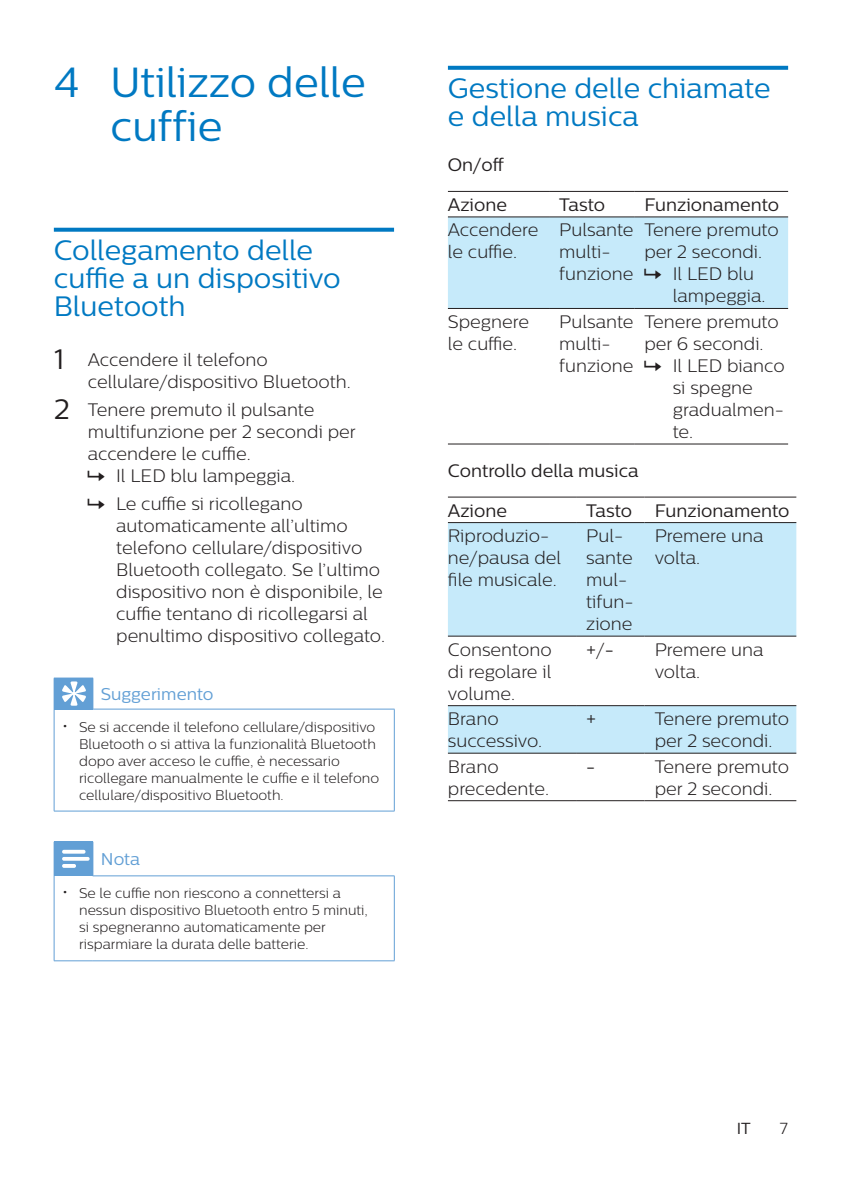
<style>
.page{position:relative;width:842px;height:1191px;background:#fff}
.page>*{position:absolute;margin:0;border:0;box-sizing:border-box;transform-origin:0 0}
.t1{font:42px/44px "Centrale Sans";color:#0079c2}
.heading2{font:28px/28px "Centrale Sans";color:#0079c2}
.Body_Text{font:300 18px/22px "Centrale Sans";color:#231f20}
.Body_Text-2{font:18px "Centrale Sans";color:#231f20}
.tips-caption-paragra{font:17px "Centrale Sans";color:#629fd5}
.notes-caption-paragr{font:17px "Centrale Sans";color:#629fd5}
.language_indication{font:16px "Centrale Sans";color:#231f20}
.t2{font:300 16px "Centrale Sans";color:#231f20}
.t3{font:300 14px/17px "Centrale Sans";color:#231f20}
.s1{font-weight:400;font-size:28px}
.s2{font-size:17px}
.s3{font-weight:300}
</style>
<div class="page">
<svg style="left:54px;top:228px;width:340px;height:4px"></svg>
<div style="left:54px;top:678px;width:39px;height:31px;background:#629fd5"></div>
<hr style="left:54px;top:709px;width:1px;height:102px;background:#629fd5">
<hr style="left:394px;top:709px;width:1px;height:102px;background:#629fd5">
<hr style="left:54px;top:810px;width:39px;height:1px;background:#629fd5">
<hr style="left:93px;top:810px;width:302px;height:1px;background:#629fd5">
<hr style="left:54px;top:677px;width:39px;height:1px;background:#629fd5">
<hr style="left:93px;top:678px;width:1px;height:31px;background:#629fd5">
<hr style="left:93px;top:709px;width:302px;height:1px;background:#629fd5">
<svg style="left:62px;top:681px;width:24px;height:24px"></svg>
<div style="left:54px;top:842px;width:39px;height:34px;background:#629fd5"></div>
<hr style="left:54px;top:876px;width:1px;height:84px;background:#629fd5">
<hr style="left:394px;top:876px;width:1px;height:84px;background:#629fd5">
<hr style="left:54px;top:960px;width:39px;height:1px;background:#629fd5">
<hr style="left:93px;top:960px;width:302px;height:1px;background:#629fd5">
<hr style="left:54px;top:841px;width:39px;height:1px;background:#629fd5">
<hr style="left:93px;top:842px;width:1px;height:33px;background:#629fd5">
<hr style="left:93px;top:875px;width:302px;height:1px;background:#629fd5">
<svg style="left:62px;top:850px;width:28px;height:18px"></svg>
<svg style="left:448px;top:66px;width:340px;height:4px"></svg>
<hr style="left:448px;top:191px;width:101px;height:1px;background:#231f20">
<hr style="left:549px;top:191px;width:85px;height:1px;background:#231f20">
<hr style="left:634px;top:191px;width:154px;height:1px;background:#231f20">
<hr style="left:448px;top:216px;width:101px;height:1px;background:#231f20">
<hr style="left:549px;top:216px;width:85px;height:1px;background:#231f20">
<hr style="left:634px;top:216px;width:154px;height:1px;background:#231f20">
<hr style="left:448px;top:308px;width:101px;height:1px;background:#231f20">
<hr style="left:549px;top:308px;width:85px;height:1px;background:#231f20">
<hr style="left:634px;top:308px;width:154px;height:1px;background:#231f20">
<hr style="left:448px;top:443px;width:101px;height:1px;background:#231f20">
<hr style="left:549px;top:443px;width:85px;height:1px;background:#231f20">
<hr style="left:634px;top:443px;width:154px;height:1px;background:#231f20">
<svg style="left:448px;top:523px;width:348px;height:229px;fill:#c6eafa"></svg>
<hr style="left:448px;top:496px;width:128px;height:1px;background:#231f20">
<hr style="left:576px;top:496px;width:68px;height:1px;background:#231f20">
<hr style="left:644px;top:496px;width:152px;height:1px;background:#231f20">
<hr style="left:448px;top:522px;width:128px;height:1px;background:#231f20">
<hr style="left:576px;top:522px;width:68px;height:1px;background:#231f20">
<hr style="left:644px;top:522px;width:152px;height:1px;background:#231f20">
<hr style="left:448px;top:635px;width:128px;height:1px;background:#231f20">
<hr style="left:576px;top:635px;width:68px;height:1px;background:#231f20">
<hr style="left:644px;top:635px;width:152px;height:1px;background:#231f20">
<hr style="left:448px;top:705px;width:128px;height:1px;background:#231f20">
<hr style="left:576px;top:705px;width:68px;height:1px;background:#231f20">
<hr style="left:644px;top:705px;width:152px;height:1px;background:#231f20">
<hr style="left:448px;top:752px;width:128px;height:1px;background:#231f20">
<hr style="left:576px;top:752px;width:68px;height:1px;background:#231f20">
<hr style="left:644px;top:752px;width:152px;height:1px;background:#231f20">
<hr style="left:448px;top:800px;width:128px;height:1px;background:#231f20">
<hr style="left:576px;top:800px;width:68px;height:1px;background:#231f20">
<hr style="left:644px;top:800px;width:152px;height:1px;background:#231f20">
<div style="left:448px;top:217px;width:340px;height:91px;background:#c6eafa"></div>
<p class="t1" style="left:111px;top:60px;width:257px;text-indent:-57px">4 Utilizzo delle cuffie</p>
<p class="heading2" style="left:54px;top:236px;width:288px">Collegamento delle cuffie a un dispositivo<br>Bluetooth</p>
<p class="Body_Text" style="left:88px;top:349px;width:264px;text-indent:-34px"><span class="s1">1</span> Accendere il telefono cellulare/dispositivo Bluetooth.</p>
<p class="Body_Text" style="left:88px;top:398px;width:270px;text-indent:-34px"><span class="s1">2</span> Tenere premuto il pulsante multifunzione per 2 secondi per accendere le cuffie.</p>
<p class="Body_Text" style="left:116px;top:464px;width:181px">Il LED blu lampeggia.</p>
<p class="Body_Text" style="left:116px;top:492px;width:270px">Le cuffie si ricollegano automaticamente all’ultimo telefono cellulare/dispositivo<br>Bluetooth collegato. Se l’ultimo dispositivo non è disponibile, le cuffie tentano di ricollegarsi al penultimo dispositivo collegato.</p>
<p class="tips-caption-paragra" style="left:101px;top:684px;width:114px">Suggerimento</p>
<p class="t3" style="left:79px;top:718px;width:302px;text-indent:-17px"><span class="s2">•</span> Se si accende il telefono cellulare/dispositivo Bluetooth o si attiva la funzionalità Bluetooth dopo aver acceso le cuffie, è necessario ricollegare manualmente le cuffie e il telefono cellulare/dispositivo Bluetooth.</p>
<p class="notes-caption-paragr" style="left:101px;top:849px;width:41px">Nota</p>
<p class="t3" style="left:79px;top:885px;width:290px;text-indent:-17px"><span class="s2">•</span> Se le cuffie non riescono a connettersi a nessun dispositivo Bluetooth entro 5 minuti, si spegneranno automaticamente per risparmiare la durata delle batterie.</p>
<p class="heading2" style="left:448px;top:74px;width:324px">Gestione delle chiamate e della musica</p>
<p class="Body_Text-2" style="left:448px;top:154px;width:58px">On/off</p>
<p class="Body_Text-2" style="left:448px;top:194px;width:61px">Azione</p>
<p class="Body_Text-2" style="left:559px;top:194px;width:47px">Tasto</p>
<p class="Body_Text-2" style="left:644px;top:194px;width:136px">Funzionamento</p>
<p class="Body_Text" style="left:448px;top:219px;width:92px">Accendere le cuffie.</p>
<p class="Body_Text" style="left:559px;top:219px;width:76px">Pulsante multi&shy;funzione</p>
<p class="Body_Text" style="left:644px;top:219px;width:136px">Tenere premuto per 2 secondi.</p>
<p class="Body_Text" style="left:673px;top:263px;width:94px">Il LED blu lampeggia.</p>
<p class="Body_Text" style="left:448px;top:310px;width:83px">Spegnere le cuffie.</p>
<p class="Body_Text" style="left:559px;top:310px;width:76px">Pulsante multi&shy;funzione</p>
<p class="Body_Text" style="left:644px;top:310px;width:136px">Tenere premuto per 6 secondi.</p>
<p class="Body_Text" style="left:673px;top:354px;width:114px">Il LED bianco si spegne gradualmen&shy;te.</p>
<p class="Body_Text-2" style="left:448px;top:460px;width:192px">Controllo della musica</p>
<p class="Body_Text-2" style="left:448px;top:500px;width:61px">Azione</p>
<p class="Body_Text-2" style="left:586px;top:500px;width:47px">Tasto</p>
<p class="Body_Text-2" style="left:655px;top:500px;width:136px">Funzionamento</p>
<p class="Body_Text" style="left:448px;top:524px;width:115px">Riproduzio&shy;ne/pausa del file musicale.</p>
<p class="Body_Text" style="left:586px;top:524px;width:49px">Pul&shy;sante mul&shy;tifun&shy;zione</p>
<p class="Body_Text" style="left:655px;top:524px;width:110px">Premere una volta.</p>
<p class="Body_Text" style="left:448px;top:638px;width:105px;text-align:justify">Consentono di regolare il volume.</p>
<p class="Body_Text-2" style="left:586px;top:639px;width:29px">+<span class="s3">/</span>-</p>
<p class="Body_Text" style="left:655px;top:638px;width:110px">Premere una volta.</p>
<p class="Body_Text" style="left:448px;top:707px;width:96px">Brano successivo.</p>
<p class="Body_Text-2" style="left:586px;top:708px;width:12px">+</p>
<p class="Body_Text" style="left:655px;top:707px;width:136px">Tenere premuto per 2 secondi.</p>
<p class="Body_Text" style="left:448px;top:755px;width:103px">Brano precedente.</p>
<p class="Body_Text-2" style="left:586px;top:756px;width:11px">-</p>
<p class="Body_Text" style="left:655px;top:755px;width:136px">Tenere premuto per 2 secondi.</p>
<p class="language_indication" style="left:737px;top:1119px;width:16px">IT</p>
<p class="t2" style="left:780px;top:1119px;width:10px">7</p>
</div>
